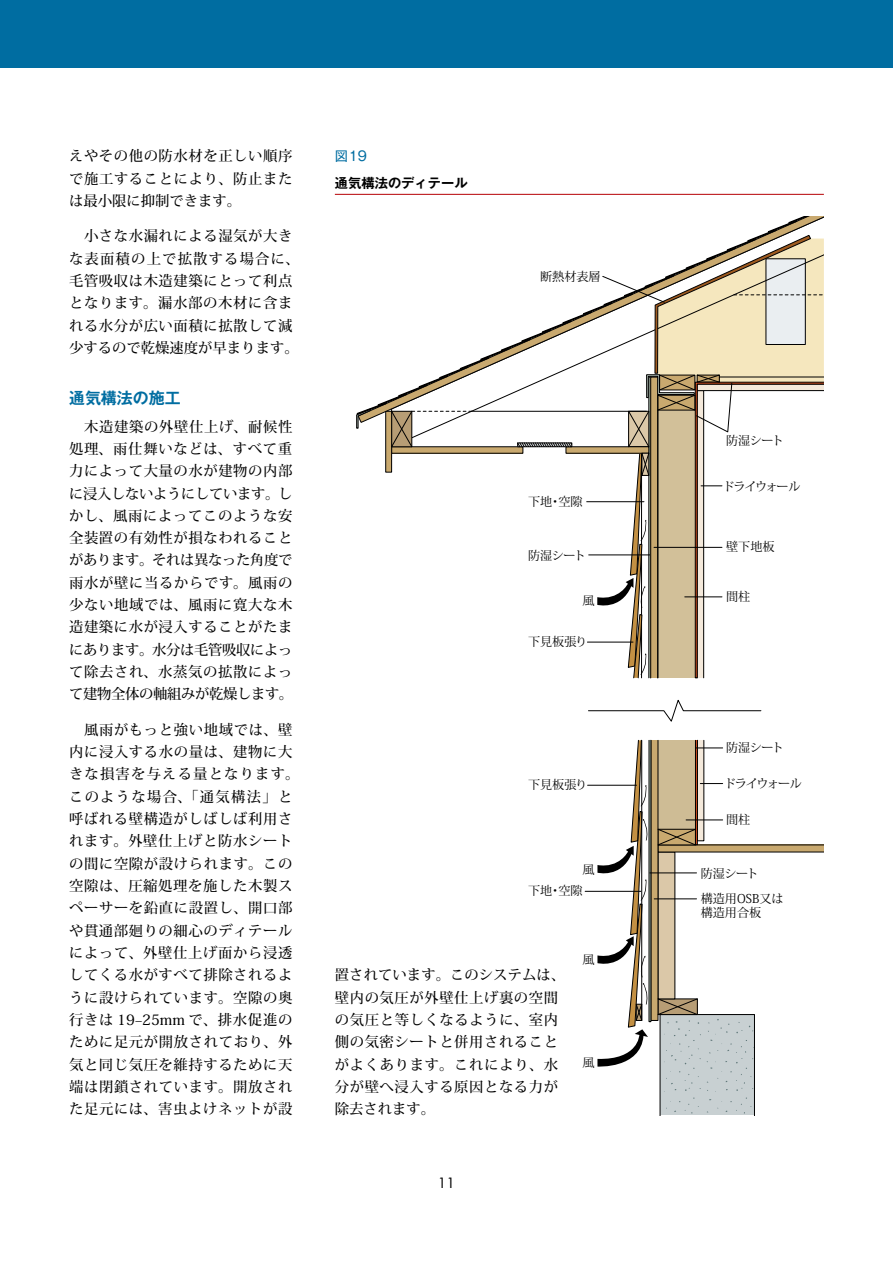
<style>
.page{position:relative;width:893px;height:1263px;background:#fff}
.page>*{position:absolute;margin:0;border:0;box-sizing:border-box;transform-origin:0 0}
.t1{font:700 15.9px "Gothic MB101 Pro De";color:#006da1}
.t2{font:500 14.4px/22.4px "Koz Min Pro";letter-spacing:.045em;color:#000}
.t3{font:13.8px "Futura";color:#000}
.t4{font:700 13.35px "Gothic MB101 Pro De";color:#000}
.t5{font:13.35px "Gothic MB101 Pro";color:#006da1}
.t6{font:12.15px/24.8px "Koz Min Pro";color:#000}
.t7{font:12.15px "Koz Min Pro";letter-spacing:-.115em;color:#000}
</style>
<div class="page">
<div style="left:658px;top:740px;width:39px;height:89px;background:#cebc95"></div>
<div style="left:658px;top:852px;width:17px;height:147px;background:#dbc8a8"></div>
<div style="left:658px;top:852px;width:17px;height:147px;border:1px solid #000"></div>
<div style="left:697px;top:740px;width:7px;height:101px;background:#f4e9db"></div>
<div style="left:697px;top:740px;width:7px;height:101px;border:1px solid #000"></div>
<div style="left:651px;top:740px;width:7px;height:280px;background:#c9a96f"></div>
<div style="left:695px;top:740px;width:2px;height:105px;border:1px solid #000"></div>
<hr style="left:588px;top:785px;width:48px;height:1px;background:#000">
<hr style="left:585px;top:891px;width:56px;height:1px;background:#000">
<hr style="left:650px;top:873px;width:46px;height:1px;background:#000">
<hr style="left:654px;top:899px;width:42px;height:1px;background:#000">
<svg style="left:696px;top:748px;width:27px;height:1px"></svg>
<svg style="left:700px;top:783px;width:23px;height:1px"></svg>
<hr style="left:686px;top:820px;width:37px;height:1px;background:#000">
<svg style="left:657px;top:998px;width:98px;height:117px;background:#c5cbcb"></svg>
<svg style="left:657px;top:829px;width:167px;height:23px"></svg>
<svg style="left:588px;top:699px;width:173px;height:23px"></svg>
<svg style="left:356px;top:216px;width:468px;height:462px"></svg>
<hr style="left:657px;top:410px;width:1px;height:268px;background:#000">
<svg style="left:597px;top:740px;width:52px;height:327px"></svg>
<div style="left:659px;top:375px;width:36px;height:15px;border:1px solid #000"></div>
<div style="left:658px;top:395px;width:37px;height:15px;border:1px solid #000"></div>
<div style="left:0;top:0;width:893px;height:68px;background:#006da1"></div>
<hr style="left:335px;top:194px;width:489px;height:1px;background:#b60005">
<p class="t2" style="left:69px;top:144px;width:225px;text-align:justify">えやその他の防水材を正しい順序で施工することにより、防止または最小限に抑制できます。</p>
<p class="t2" style="left:69px;top:224px;width:232px">　小さな水漏れによる湿気が大きな表面積の上で拡散する場合に、毛管吸収は木造建築にとって利点となります。漏水部の木材に含まれる水分が広い面積に拡散して減少するので乾燥速度が早まります。</p>
<p class="t1" style="left:69px;top:385px;width:113px">通気構法の施工</p>
<p class="t2" style="left:69px;top:414px;width:226px;text-align:justify">　木造建築の外壁仕上げ、耐候性処理、雨仕舞いなどは、すべて重力によって大量の水が建物の内部に浸入しないようにしています。しかし、風雨によってこのような安全装置の有効性が損なわれることがあります。それは異なった角度で雨水が壁に当るからです。風雨の少ない地域では、風雨に寛大な木造建築に水が浸入することがたまにあります。水分は毛管吸収によって除去され、水蒸気の拡散によって建物全体の軸組みが乾燥します。</p>
<p class="t2" style="left:69px;top:717px;width:232px">　風雨がもっと強い地域では、壁内に浸入する水の量は、建物に大きな損害を与える量となります。このような場合、「通気構法」と呼ばれる壁構造がしばしば利用されます。外壁仕上げと防水シートの間に空隙が設けられます。この空隙は、圧縮処理を施した木製スペーサーを鉛直に設置し、開口部や貫通部廻りの細心のディテールによって、外壁仕上げ面から浸透してくる水がすべて排除されるように設けられています。空隙の奥行きは 19–25mm で、排水促進のために足元が開放されており、外気と同じ気圧を維持するために天端は閉鎖されています。開放された足元には、害虫よけネットが設</p>
<p class="t5" style="left:335px;top:144px;width:34px">図19</p>
<p class="t4" style="left:335px;top:172px;width:134px">通気構法のディテール</p>
<p class="t6" style="left:540px;top:263px;width:62px">断熱材表層</p>
<p class="t6" style="left:528px;top:488px;width:56px">下地・空隙</p>
<p class="t6" style="left:528px;top:543px;width:59px">防湿シート</p>
<p class="t6" style="left:583px;top:588px;width:14px">風</p>
<p class="t6" style="left:528px;top:629px;width:61px">下見板張り</p>
<p class="t6" style="left:528px;top:772px;width:61px">下見板張り</p>
<p class="t6" style="left:583px;top:857px;width:14px">風</p>
<p class="t6" style="left:528px;top:878px;width:56px">下地・空隙</p>
<p class="t6" style="left:583px;top:946px;width:14px">風</p>
<p class="t2" style="left:335px;top:963px;width:232px">置されています。このシステムは、壁内の気圧が外壁仕上げ裏の空間の気圧と等しくなるように、室内側の気密シートと併用されることがよくあります。これにより、水分が壁へ浸入する原因となる力が除去されます。</p>
<p class="t3" style="left:438px;top:1174px;width:19px">11</p>
<p class="t6" style="left:583px;top:1050px;width:14px">風</p>
<p class="t6" style="left:726px;top:427px;width:59px">防湿シート</p>
<p class="t7" style="left:723px;top:477px;width:79px">ドライウォール</p>
<p class="t6" style="left:726px;top:534px;width:50px">壁下地板</p>
<p class="t6" style="left:726px;top:584px;width:26px">間柱</p>
<p class="t6" style="left:726px;top:735px;width:59px">防湿シート</p>
<p class="t7" style="left:724px;top:775px;width:79px">ドライウォール</p>
<p class="t6" style="left:726px;top:806px;width:26px">間柱</p>
<p class="t6" style="left:701px;top:861px;width:84px">防湿シート<br>構造用OSB又は</p>
<p class="t6" style="left:701px;top:900px;width:62px">構造用合板</p>
</div>
